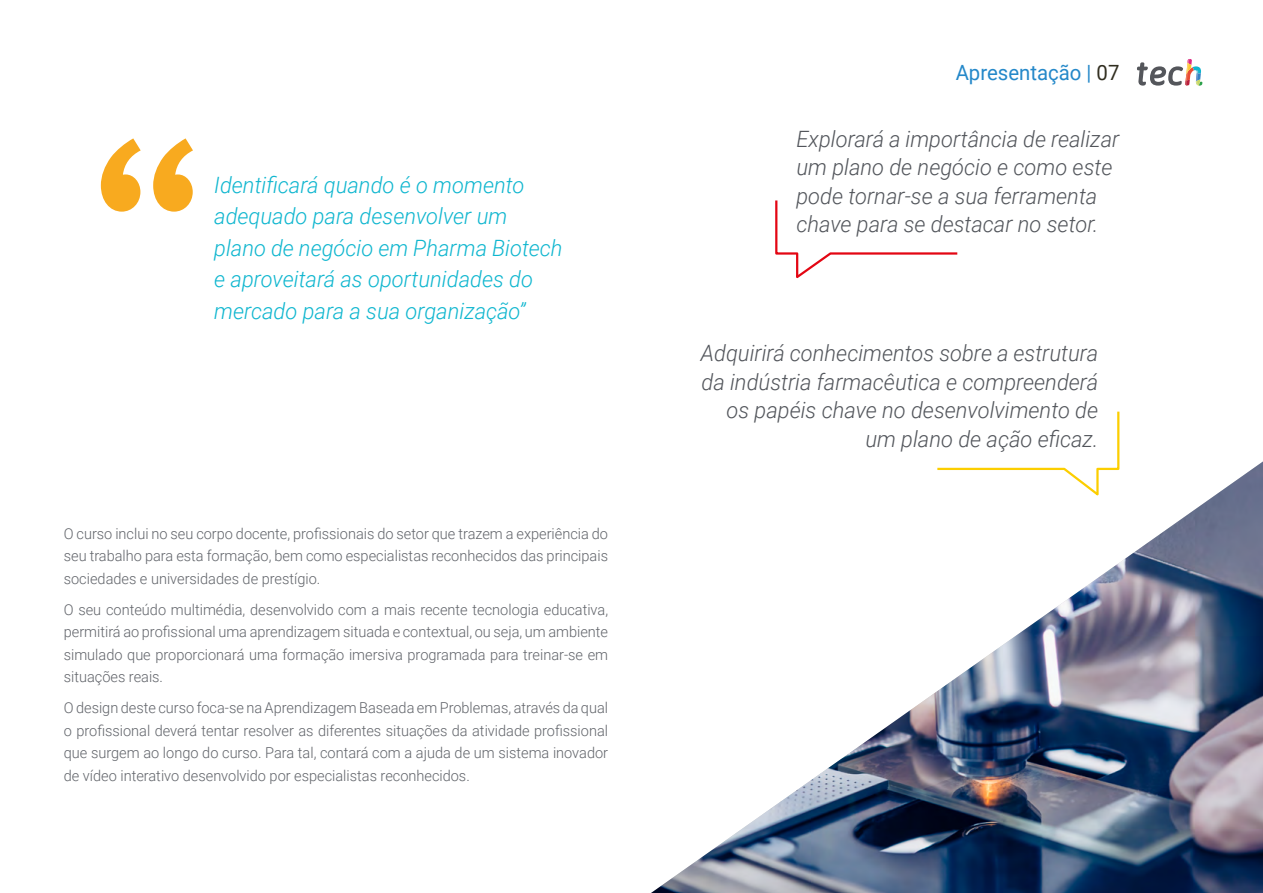
<style>
.page{position:relative;width:1263px;height:893px;background:#fff}
.page>*{position:absolute;margin:0;border:0;box-sizing:border-box;transform-origin:0 0}
.t1{font:italic 300 22.5px/28.5px "Roboto";color:#52555b;text-align:right}
.t2{font:italic 300 22.5px/31.5px "Roboto";color:#0fb6cf}
.t3{font:21px "Roboto";color:#2488c9}
.t4{font:300 15px/22.5px "Roboto";color:#61646a;text-align:justify}
.s1{color:#312e20}
</style>
<div class="page">
<img style="left:651px;top:461px;width:612px;height:432px">
<svg style="left:935px;top:411px;width:185px;height:88px"></svg>
<svg style="left:775px;top:200px;width:183px;height:79px"></svg>
<svg style="left:101px;top:138px;width:92px;height:74px"></svg>
<svg style="left:1137px;top:59px;width:65px;height:27px"></svg>
<h1 class="t2" style="left:214px;top:168px;width:350px">Identificará quando é o momento adequado para desenvolver um plano de negócio em Pharma Biotech e aproveitará as oportunidades do mercado para a sua organização”</h1>
<p class="t4" style="left:64px;top:521px;width:546px">O curso inclui no seu corpo docente, profissionais do setor que trazem a experiência do seu trabalho para esta formação, bem como especialistas reconhecidos das principais sociedades e universidades de prestígio.</p>
<p class="t4" style="left:64px;top:597px;width:546px">O seu conteúdo multimédia, desenvolvido com a mais recente tecnologia educativa, permitirá ao profissional uma aprendizagem situada e contextual, ou seja, um ambiente simulado que proporcionará uma formação imersiva programada para treinar-se em situações reais.</p>
<p class="t4" style="left:64px;top:696px;width:546px">O design deste curso foca-se na Aprendizagem Baseada em Problemas, através da qual o profissional deverá tentar resolver as diferentes situações da atividade profissional que surgem ao longo do curso. Para tal, contará com a ajuda de um sistema inovador de vídeo interativo desenvolvido por especialistas reconhecidos.</p>
<h2 class="t3" style="left:956px;top:57px;width:165px">Apresentação | <span class="s1">07</span></h2>
<h1 class="t1" style="left:796px;top:123px;width:324px;text-align:left">Explorará a importância de realizar um plano de negócio e como este pode tornar-se a sua ferramenta chave para se destacar no setor.</h1>
<h1 class="t1" style="left:701px;top:338px;width:399px">Adquirirá conhecimentos sobre a estrutura da indústria farmacêutica e compreenderá os papéis chave no desenvolvimento de um plano de ação eficaz.</h1>
</div>
